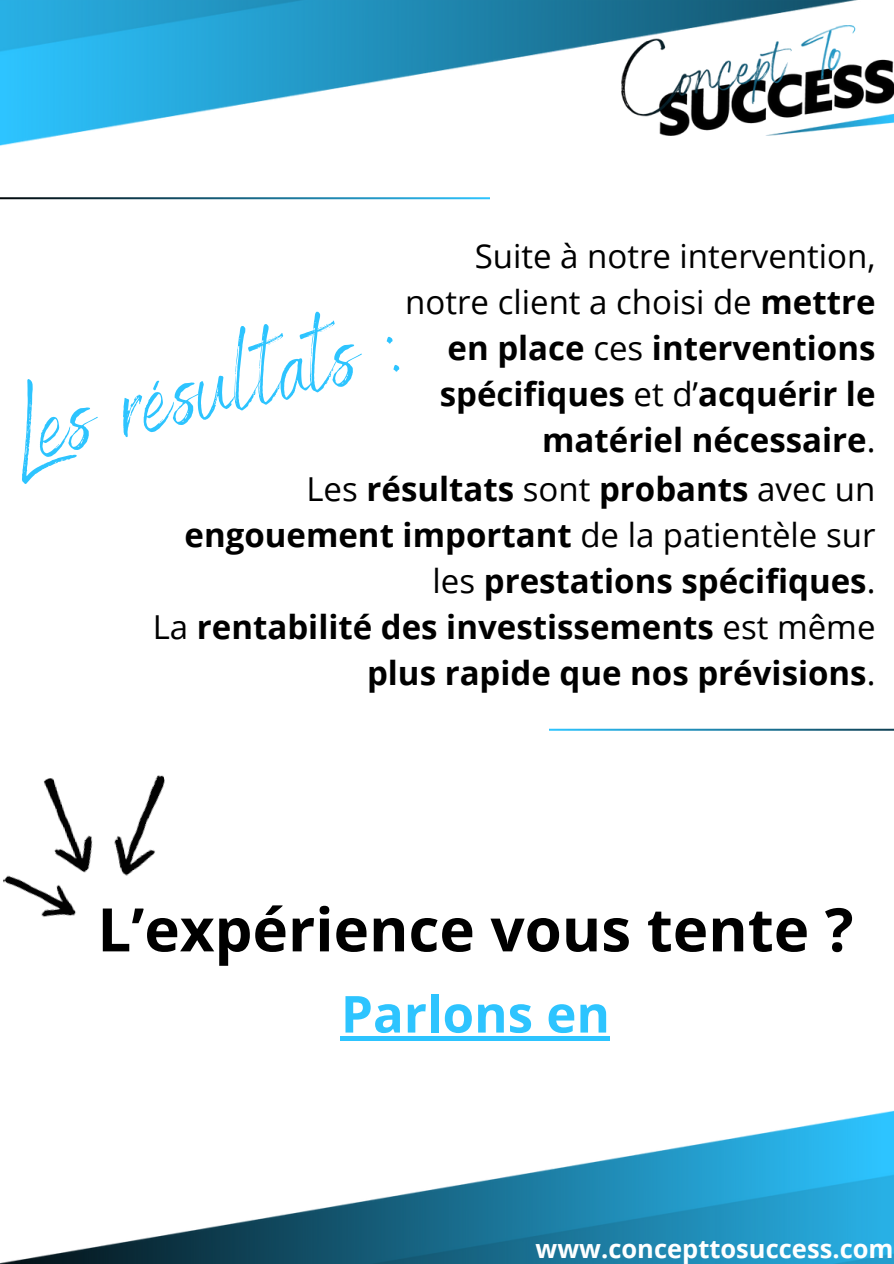
<style>
.page{position:relative;width:894px;height:1264px;background:#fff}
.page>*{position:absolute;margin:0;border:0;box-sizing:border-box;transform-origin:0 0}
.t1{font:102px "Benedict";color:#2dc4ff}
.t2{font:700 60px "Open Sans";color:#000}
.t3{font:700 51px "Open Sans";color:#2dc4ff}
.t4{font:700 33px/46.2px "Open Sans";color:#000;text-align:right}
.t5{font:33px/46.2px "Open Sans";color:#000;text-align:right}
.t6{font:700 25.5px "Open Sans";color:#fff}
.s1{font-weight:700}
.s2{font-weight:400}
</style>
<div class="page">
<img style="left:0;top:197px;width:489px;height:2px">
<img style="left:549px;top:728px;width:344px;height:2px">
<img style="left:3px;top:775px;width:162px;height:142px">
<div style="left:341px;top:1035px;width:269px;height:5px;background:#2dc4ff"></div>
<img style="left:1px;top:1110px;width:892px;height:153px">
<img style="left:0;top:0;width:889px;height:146px">
<h1 class="t5" style="left:405px;top:231px;width:471px">Suite à notre intervention, notre client a choisi de <span class="s1">mettre en place</span> ces <span class="s1">interventions spécifiques</span> et d’<span class="s1">acquérir le</span></h1>
<h4 class="t1" style="left:-4px;top:367px;width:394px;rotate:-13deg">Les résultats :</h4>
<h1 class="t4" style="left:542px;top:416px;width:335px">matériel nécessaire<span class="s2">.</span></h1>
<h4 class="t4" style="left:153px;top:465px;width:724px"><span class="s2">Les</span> résultats <span class="s2">sont</span> probants <span class="s2">avec un </span>engouement important <span class="s2">de la patientèle sur les</span> prestations spécifiques<span class="s2">.<br>La</span> rentabilité des investissements <span class="s2">est même </span>plus rapide que nos prévisions<span class="s2">.</span></h4>
<p class="t2" style="left:97px;top:887px;width:757px">L’expérience vous tente ?</p>
<h2 class="t3" style="left:341px;top:978px;width:270px">Parlons en</h2>
<p class="t6" style="left:535px;top:1230px;width:359px">www.concepttosuccess.com</p>
</div>
